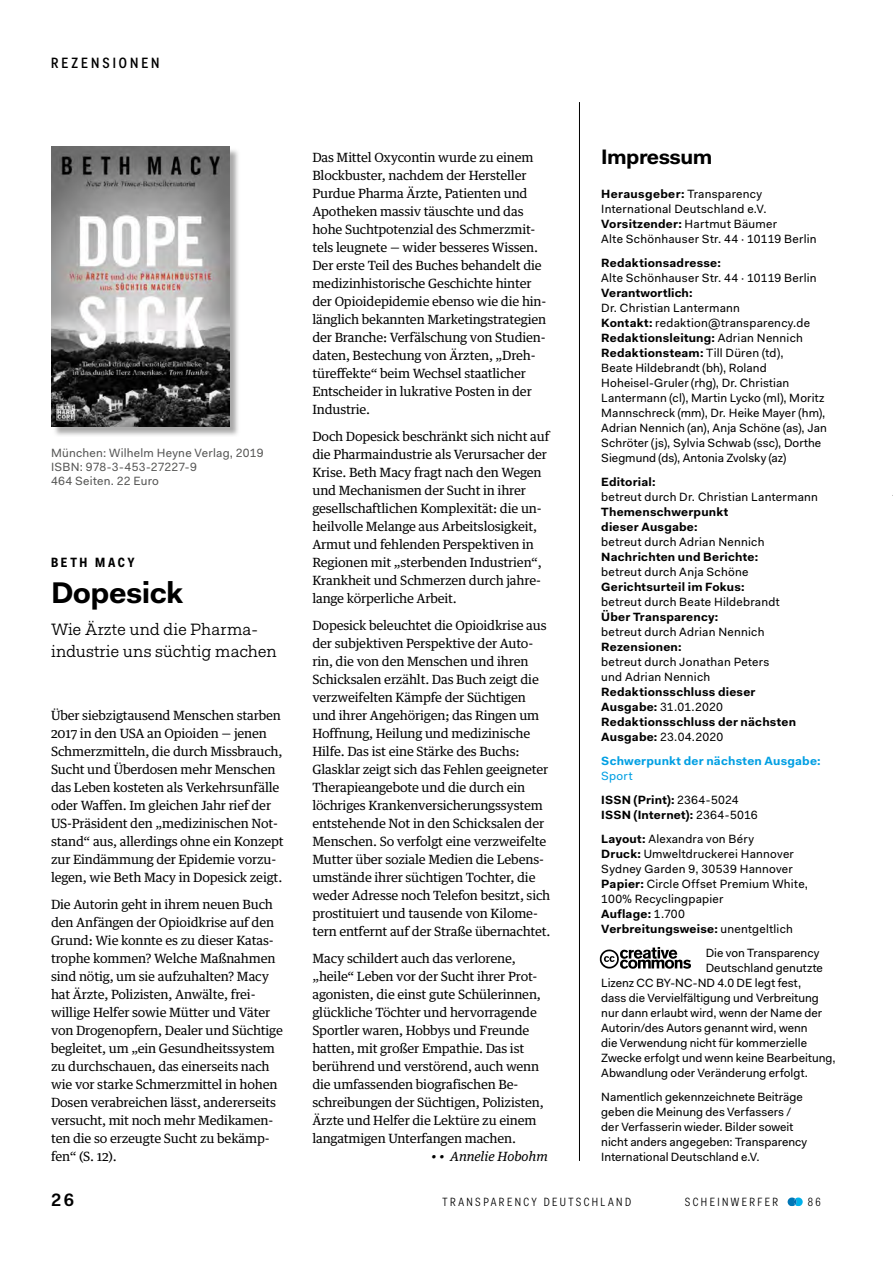
<style>
.page{position:relative;width:893px;height:1263px;background:#fff}
.page>*{position:absolute;margin:0;border:0;box-sizing:border-box;transform-origin:0 0}
.t1{font:700 30px "Fakt Pro";letter-spacing:-.02em;color:#000}
.t2{font:700 21px "Fakt Pro";letter-spacing:-.025em;color:#000}
.t3{font:600 18px "Fakt Pro";color:#000}
.t4{font:16.5px/22.5px "Fakt Slab Pro Blond";letter-spacing:.005em;color:#000}
.t5{font:500 15px "Fakt Con Pro";letter-spacing:.2em;color:#000}
.t6{font:700 13.5px "Fakt Con Pro";letter-spacing:.2em;color:#000}
.t7{font:12.75px/18px "Guardian Text Egyp";letter-spacing:-.015em;color:#000}
.t8{font:italic 12.75px "Guardian Text Egyp";color:#000}
.t9{font:12px/15px "Fakt Pro";letter-spacing:.01em;color:#000}
.t10{font:700 12px/15px "Fakt Pro";letter-spacing:.015em;color:#000}
.t11{font:12px/14.2px "Fakt Pro";letter-spacing:.02em;color:#575756}
.t12{font:12px "Fakt Con Pro Blond";letter-spacing:.2em;color:#000}
.t13{font:700 12px "Fakt Pro";letter-spacing:.015em;color:#009fe3}
.s1{font-weight:700}
.s2{font-weight:400}
.s3{font-weight:400;color:#009fe3}
</style>
<div class="page">
<svg style="left:788px;top:1197px;width:15px;height:9px"></svg>
<hr style="left:579px;top:102px;width:1px;height:1059px;background:#000">
<svg style="left:600px;top:947px;width:91px;height:22px"></svg>
<img style="left:53px;top:148px;width:185px;height:288px">
<img style="left:51px;top:147px;width:178px;height:279px">
<p class="t5" style="left:51px;top:53px;width:110px">REZENSIONEN</p>
<p class="t11" style="left:51px;top:445px;width:214px">München: Wilhelm Heyne Verlag, 2019<br>ISBN: 978-3-453-27227-9<br>464 Seiten. 22 Euro</p>
<p class="t6" style="left:51px;top:553px;width:85px">BETH MACY</p>
<h1 class="t1" style="left:51px;top:573px;width:134px">Dopesick</h1>
<p class="t4" style="left:51px;top:617px;width:227px">Wie Ärzte und die Pharma&shy;industrie uns süchtig machen</p>
<p class="t7" style="left:51px;top:705px;width:234px">Über siebzigtausend Menschen starben 2017 in den USA an Opioiden — jenen Schmerzmitteln, die durch Missbrauch, Sucht und Überdosen mehr Menschen das Leben kosteten als Verkehrsunfälle oder Waffen. Im gleichen Jahr rief der US-Präsident den „medizinischen Not&shy;stand“ aus, allerdings ohne ein Konzept zur Eindämmung der Epidemie vorzu&shy;legen, wie Beth Macy in Dopesick zeigt.</p>
<p class="t7" style="left:51px;top:894px;width:233px">Die Autorin geht in ihrem neuen Buch den Anfängen der Opioidkrise auf den Grund: Wie konnte es zu dieser Katas&shy;trophe kommen? Welche Maßnahmen sind nötig, um sie aufzuhalten? Macy hat Ärzte, Polizisten, Anwälte, frei&shy;willige Helfer sowie Mütter und Väter von Drogenopfern, Dealer und Süchtige begleitet, um „ein Gesundheitssystem zu durchschauen, das einerseits nach wie vor starke Schmerzmittel in hohen Dosen verabreichen lässt, andererseits versucht, mit noch mehr Medikamen&shy;ten die so erzeugte Sucht zu bekämp&shy;fen“ (S. 12).</p>
<p class="t7" style="left:312px;top:147px;width:236px">Das Mittel Oxycontin wurde zu einem Blockbuster, nachdem der Hersteller Purdue Pharma Ärzte, Patienten und Apotheken massiv täuschte und das hohe Suchtpotenzial des Schmerzmit&shy;tels leugnete — wider besseres Wissen.<br>Der erste Teil des Buches behandelt die medizinhistorische Geschichte hinter der Opioidepidemie ebenso wie die hin&shy;länglich bekannten Marketingstrategien der Branche: Verfälschung von Studien&shy;daten, Bestechung von Ärzten, „Dreh&shy;türeffekte“ beim Wechsel staatlicher Entscheider in lukrative Posten in der Industrie.</p>
<p class="t7" style="left:312px;top:426px;width:239px">Doch Dopesick beschränkt sich nicht auf die Pharmaindustrie als Verursacher der Krise. Beth Macy fragt nach den Wegen und Mechanismen der Sucht in ihrer gesellschaftlichen Komplexität: die un&shy;heilvolle Melange aus Arbeitslosigkeit, Armut und fehlenden Perspektiven in Regionen mit „sterbenden Industrien“, Krankheit und Schmerzen durch jahre&shy;lange körperliche Arbeit.</p>
<p class="t7" style="left:312px;top:615px;width:240px">Dopesick beleuchtet die Opioidkrise aus der subjektiven Perspektive der Auto&shy;rin, die von den Menschen und ihren Schicksalen erzählt. Das Buch zeigt die verzweifelten Kämpfe der Süchtigen und ihrer Angehörigen; das Ringen um Hoffnung, Heilung und medizinische Hilfe. Das ist eine Stärke des Buchs:<br>Glasklar zeigt sich das Fehlen geeigneter Therapieangebote und die durch ein löchriges Krankenversicherungssystem entstehende Not in den Schicksalen der Menschen. So verfolgt eine verzweifelte Mutter über soziale Medien die Lebens&shy;umstände ihrer süchtigen Tochter, die weder Adresse noch Telefon besitzt, sich prostituiert und tausende von Kilome&shy;tern entfernt auf der Straße übernachtet.</p>
<p class="t7" style="left:312px;top:948px;width:233px">Macy schildert auch das verlorene, „heile“ Leben vor der Sucht ihrer Prot&shy;agonisten, die einst gute Schülerinnen, glückliche Töchter und hervorragende Sportler waren, Hobbys und Freunde hatten, mit großer Empathie. Das ist berührend und verstörend, auch wenn die umfassenden biografischen Be&shy;schreibungen der Süchtigen, Polizisten, Ärzte und Helfer die Lektüre zu einem langatmigen Unterfangen machen.</p>
<p class="t8" style="left:432px;top:1146px;width:118px">• • Annelie Hobohm</p>
<h2 class="t2" style="left:601px;top:143px;width:112px">Impressum</h2>
<p class="t9" style="left:601px;top:186px;width:217px"><span class="s1">Herausgeber:</span> Transparency<br>International Deutschland e.V.<br><span class="s1">Vorsitzender:</span> Hartmut Bäumer<br>Alte Schönhauser Str. 44 · 10119 Berlin</p>
<p class="t10" style="left:601px;top:255px;width:121px">Redaktionsadresse:</p>
<p class="t9" style="left:601px;top:270px;width:217px">Alte Schönhauser Str. 44 · 10119 Berlin</p>
<p class="t10" style="left:601px;top:285px;width:93px">Verantwortlich:</p>
<p class="t9" style="left:601px;top:300px;width:227px">Dr. Christian Lantermann<br><span class="s1">Kontakt:</span> redaktion@transparency.de <span class="s1">Redaktionsleitung:</span> Adrian Nennich <span class="s1">Redaktionsteam:</span> Till Düren (td),<br>Beate Hildebrandt (bh), Roland Hoheisel-Gruler (rhg), Dr. Christian Lantermann (cl), Martin Lycko (ml), Moritz Mannschreck (mm), Dr. Heike Mayer (hm), Adrian Nennich (an), Anja Schöne (as), Jan Schröter (js), Sylvia Schwab (ssc), Dorthe Siegmund (ds), Antonia Zvolsky (az)</p>
<p class="t10" style="left:601px;top:474px;width:56px">Editorial:</p>
<p class="t9" style="left:601px;top:489px;width:218px">betreut durch Dr. Christian Lantermann</p>
<p class="t10" style="left:601px;top:504px;width:129px">Themenschwerpunkt dieser Ausgabe:</p>
<p class="t9" style="left:601px;top:534px;width:165px">betreut durch Adrian Nennich</p>
<p class="t10" style="left:601px;top:549px;width:158px">Nachrichten und Berichte:</p>
<p class="t9" style="left:601px;top:564px;width:149px">betreut durch Anja Schöne</p>
<p class="t10" style="left:601px;top:579px;width:145px">Gerichtsurteil im Fokus:</p>
<p class="t9" style="left:601px;top:594px;width:180px">betreut durch Beate Hildebrandt</p>
<p class="t10" style="left:601px;top:609px;width:119px">Über Transparency:</p>
<p class="t9" style="left:601px;top:624px;width:165px">betreut durch Adrian Nennich</p>
<p class="t10" style="left:601px;top:639px;width:82px">Rezensionen:</p>
<p class="t9" style="left:601px;top:654px;width:170px">betreut durch Jonathan Peters und Adrian Nennich</p>
<p class="t10" style="left:601px;top:684px;width:196px">Redaktionsschluss dieser<br>Ausgabe: <span class="s2">31.01.2020<br></span>Redaktionsschluss der nächsten<br>Ausgabe: <span class="s2">23.04.2020</span></p>
<p class="t13" style="left:601px;top:752px;width:221px">Schwerpunkt der nächsten Ausgabe:</p>
<p class="t10" style="left:601px;top:763px;width:139px;line-height:24px"><span class="s3">Sport<br></span>ISSN (Print): <span class="s2">2364-5024</span></p>
<p class="t9" style="left:601px;top:802px;width:158px;line-height:24px"><span class="s1">ISSN (Internet):</span> 2364-5016<br><span class="s1">Layout:</span> Alexandra von Béry</p>
<p class="t9" style="left:601px;top:846px;width:208px"><span class="s1">Druck:</span> Umweltdruckerei Hannover<br>Sydney Garden 9, 30539 Hannover<br><span class="s1">Papier:</span> Circle Offset Premium White,<br>100% Recyclingpapier<br><span class="s1">Auflage:</span> 1.700<br><span class="s1">Verbreitungsweise:</span> unentgeltlich</p>
<p class="t9" style="left:706px;top:945px;width:115px">Die von Transparency</p>
<p class="t9" style="left:706px;top:960px;width:119px">Deutschland genutzte</p>
<p class="t9" style="left:601px;top:975px;width:201px">Lizenz CC BY-NC-ND 4.0 DE legt fest,</p>
<p class="t9" style="left:601px;top:990px;width:219px">dass die Vervielfältigung und Verbreitung</p>
<p class="t9" style="left:601px;top:1005px;width:222px">nur dann erlaubt wird, wenn der Name der</p>
<p class="t9" style="left:601px;top:1020px;width:208px">Autorin/des Autors genannt wird, wenn</p>
<p class="t9" style="left:601px;top:1035px;width:207px">die Verwendung nicht für kommerzielle</p>
<p class="t9" style="left:601px;top:1050px;width:236px">Zwecke erfolgt und wenn keine Bearbeitung,</p>
<p class="t9" style="left:601px;top:1065px;width:208px">Abwandlung oder Veränderung erfolgt.</p>
<p class="t9" style="left:601px;top:1089px;width:207px">Namentlich gekennzeichnete Beiträge geben die Meinung des Verfassers / der Verfasserin wieder. Bilder soweit nicht anders angegeben: Transparency International Deutschland e.V.</p>
<h3 class="t3" style="left:51px;top:1188px;width:24px">26</h3>
<p class="t12" style="left:443px;top:1194px;width:190px">TRANSPARENCY DEUTSCHLAND</p>
<p class="t12" style="left:685px;top:1194px;width:95px">SCHEINWERFER</p>
<p class="t12" style="left:808px;top:1194px;width:14px">86</p>
</div>
